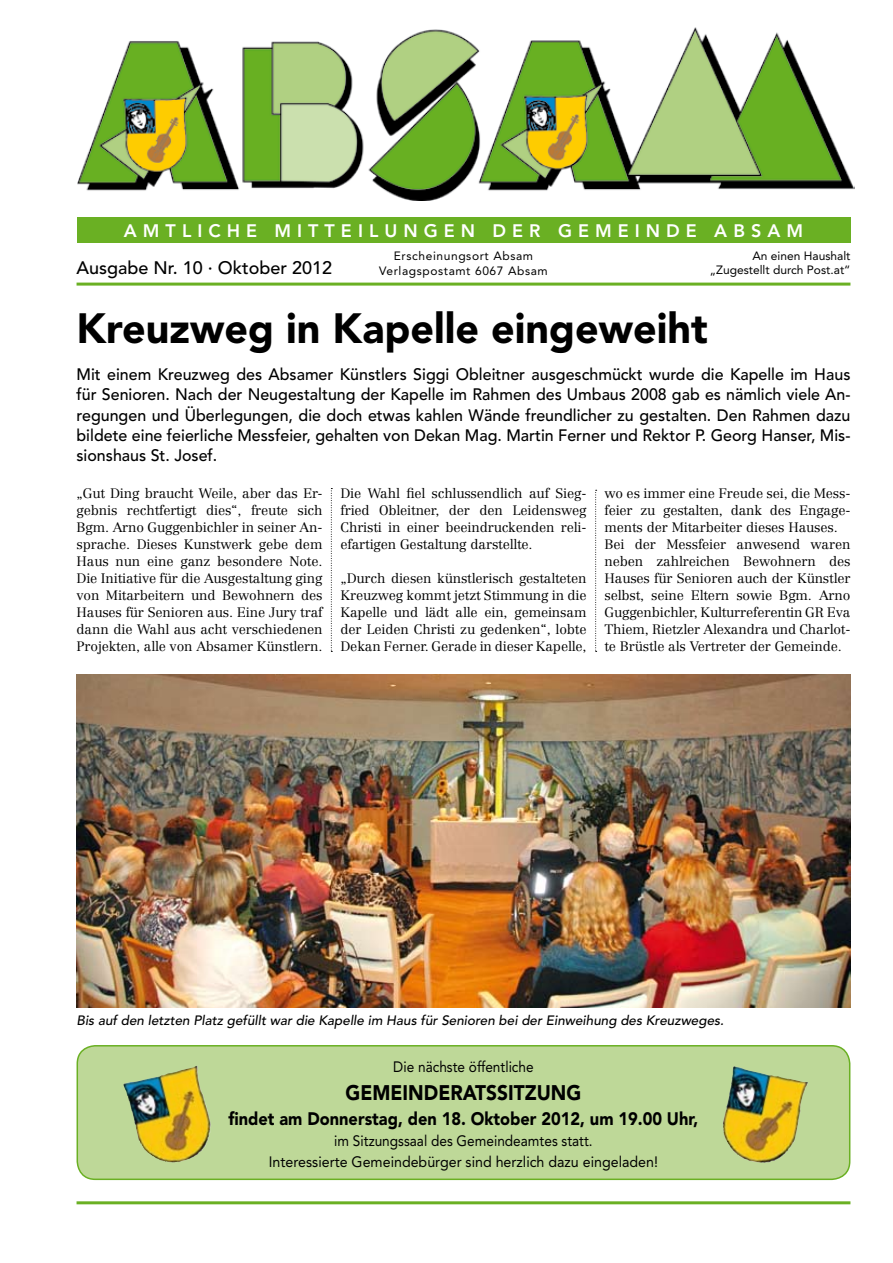
<style>
.page{position:relative;width:893px;height:1263px;background:#fff}
.page>*{position:absolute;margin:0;border:0;box-sizing:border-box;transform-origin:0 0}
.t1{font:900 42px "Avenir";color:#000}
.t2{font:900 21px "Avenir";color:#000;scale:.91 1}
.t3{font:900 18px "Avenir";color:#000;scale:.91 1}
.t4{font:800 18px "Avenir";letter-spacing:.335em;color:#fff}
.t5{font:500 18px "Avenir";color:#000}
.t6{font:500 16.5px/20.2px "Avenir";color:#000;text-align:justify}
.t7{font:15px/21.1px "Avenir";color:#000;text-align:center;scale:.91 1}
.t8{font:300 13.5px/17px "Centennial";letter-spacing:-.01em;color:#000;text-align:justify}
.t9{font:italic 500 13.5px "Avenir";color:#000}
.t10{font:12px/15px "Avenir";letter-spacing:.05em;color:#000;text-align:center}
.t11{font:12px/13.5px "Avenir";color:#000;text-align:right}
</style>
<div class="page">
<img style="left:78px;top:27px;width:777px;height:173px">
<div style="left:77px;top:218px;width:773px;height:25px;background:#6ab023"></div>
<hr style="left:77px;top:283px;width:773px;height:3px;background:#6ab023">
<hr style="left:77px;top:1201px;width:773px;height:3px;background:#6ab023">
<div style="left:77px;top:1046px;width:773px;height:133px;background:#bed898;border-radius:18px"></div>
<div style="left:77px;top:1045px;width:773px;height:135px;border:2px solid #6ab023;border-radius:18px"></div>
<img style="left:123px;top:1067px;width:88px;height:95px">
<img style="left:723px;top:1067px;width:84px;height:96px">
<img style="left:77px;top:674px;width:773px;height:333px">
<svg style="left:331px;top:488px;width:1px;height:164px"></svg>
<svg style="left:595px;top:490px;width:2px;height:162px"></svg>
<h3 class="t4" style="left:124px;top:220px;width:681px">AMTLICHE M ITTEILUNGEN DER G EMEINDE A BSA M</h3>
<h3 class="t5" style="left:77px;top:258px;width:257px">Ausgabe Nr. 10 · Oktober 2012</h3>
<p class="t10" style="left:379px;top:249px;width:170px">Erscheinungsort Absam<br>Verlagspostamt 6067 Absam</p>
<p class="t11" style="left:710px;top:249px;width:142px">An einen Haushalt „Zugestellt durch Post.at“</p>
<h1 class="t1" style="left:77px;top:303px;width:633px">Kreuzweg in Kapelle eingeweiht</h1>
<p class="t6" style="left:77px;top:365px;width:775px">Mit einem Kreuzweg des Absamer Künstlers Siggi Obleitner ausgeschmückt wurde die Kapelle im Haus für Senioren. Nach der Neugestaltung der Kapelle im Rahmen des Umbaus 2008 gab es nämlich viele An&shy;regungen und Überlegungen, die doch etwas kahlen Wände freundlicher zu gestalten. Den Rahmen dazu bildete eine feierliche Messfeier, gehalten von Dekan Mag. Martin Ferner und Rektor P. Georg Hanser, Mis&shy;sionshaus St. Josef.</p>
<p class="t8" style="left:77px;top:484px;width:247px">„Gut Ding braucht Weile, aber das Er&shy;gebnis rechtfertigt dies“, freute sich Bgm. Arno Guggenbichler in seiner An&shy;sprache. Dieses Kunstwerk gebe dem Haus nun eine ganz besondere Note.<br>Die Initiative für die Ausgestaltung ging von Mitarbeitern und Bewohnern des Hauses für Senioren aus. Eine Jury traf dann die Wahl aus acht verschiedenen Projekten, alle von Absamer Künstlern.</p>
<p class="t8" style="left:340px;top:484px;width:247px">Die Wahl fiel schlussendlich auf Sieg&shy;fried Obleitner, der den Leidensweg Christi in einer beeindruckenden reli&shy;efartigen Gestaltung darstellte.</p>
<p class="t8" style="left:604px;top:484px;width:247px;text-align:left">wo es immer eine Freude sei, die Mess&shy;feier zu gestalten, dank des Engage&shy;ments der Mitarbeiter dieses Hauses.<br>Bei der Messfeier anwesend waren neben zahlreichen Bewohnern des Hauses für Senioren auch der Künstler selbst, seine Eltern sowie Bgm. Arno Guggenbichler, Kulturreferentin GR Eva Thiem, Rietzler Alexandra und Charlot&shy;te Brüstle als Vertreter der Gemeinde.</p>
<p class="t8" style="left:340px;top:569px;width:247px">„Durch diesen künstlerisch gestalteten Kreuzweg kommt jetzt Stimmung in die Kapelle und lädt alle ein, gemeinsam der Leiden Christi zu gedenken“, lobte Dekan Ferner. Gerade in dieser Kapelle,</p>
<p class="t9" style="left:77px;top:1013px;width:649px">Bis auf den letzten Platz gefüllt war die Kapelle im Haus für Senioren bei der Einweihung des Kreuzweges.</p>
<p class="t7" style="left:393px;top:1056px;width:156px">Die nächste öffentliche</p>
<h2 class="t2" style="left:346px;top:1080px;width:257px">Gemeinderatssitzung</h2>
<h3 class="t3" style="left:229px;top:1107px;width:518px">findet am Donnerstag, den 18. Oktober 2012, um 19.00 Uhr,</h3>
<p class="t7" style="left:269px;top:1130px;width:429px">im Sitzungssaal des Gemeindeamtes statt.<br>Interessierte Gemeindebürger sind herzlich dazu eingeladen!</p>
</div>
